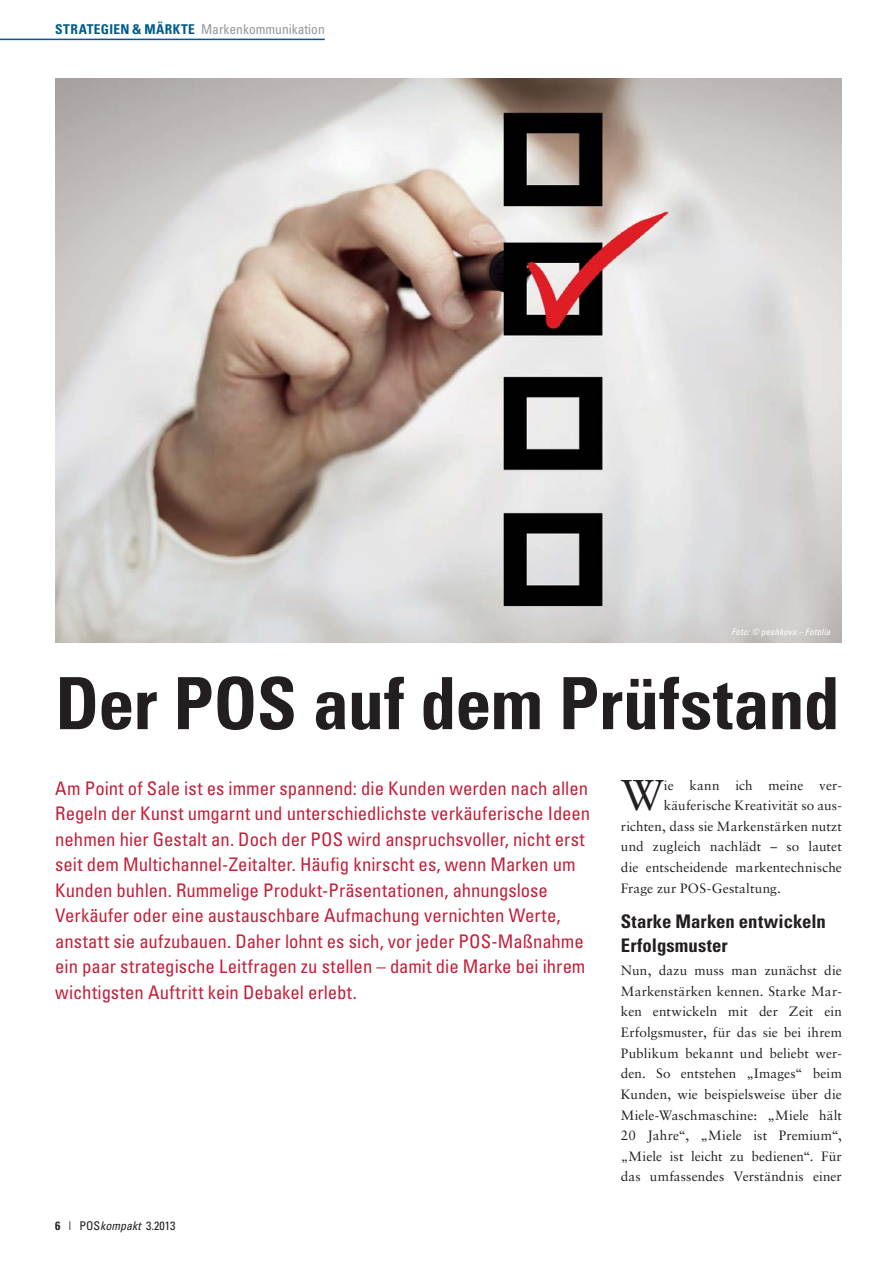
<style>
.page{position:relative;width:893px;height:1263px;background:#fff}
.page>*{position:absolute;margin:0;border:0;box-sizing:border-box;transform-origin:0 0}
.t1{font:700 condensed 72px "Univers";letter-spacing:-.005em;color:#231f20}
.t2{font:43.05px "Sabon LT Std";color:#231f20}
.t3{font:condensed 18.75px/25.5px "Univers";color:#c3203a}
.t4{font:700 condensed 18.75px/24px "Univers";letter-spacing:.005em;color:#231f20}
.t5{font:13.5px/20.7px "Sabon LT Std";letter-spacing:.01em;color:#231f20;text-align:justify}
.t6{font:condensed 13.5px "Univers";color:#939598}
.t7{font:condensed 12px "Univers";color:#231f20}
.t8{font:italic condensed 9px "Univers";letter-spacing:.02em;color:#fff}
.s1{font-weight:700;color:#005a89}
.s2{font-weight:300}
.s3{font-weight:700}
.s4{font-style:italic}
</style>
<div class="page">
<hr style="left:0;top:39px;width:325px;height:1px;background:#005a89">
<img style="left:55px;top:79px;width:787px;height:564px">
<p class="t6" style="left:55px;top:25px;width:271px"><span class="s1">STRATEGIEN &amp; MÄRKTE</span> Markenkommunikation</p>
<p class="t8" style="left:731px;top:629px;width:101px">Foto: <span class="s2">©</span> peshkova – Fotolia</p>
<h1 class="t1" style="left:55px;top:677px;width:786px">Der POS auf dem Prüfstand</h1>
<p class="t3" style="left:55px;top:777px;width:536px">Am Point of Sale ist es immer spannend: die Kunden werden nach allen Regeln der Kunst umgarnt und unterschiedlichste verkäuferische Ideen nehmen hier Gestalt an. Doch der POS wird anspruchsvoller, nicht erst seit dem Multichannel-Zeitalter. Häufig knirscht es, wenn Marken um Kunden buhlen. Rummelige Produkt-Präsentationen, ahnungslose Verkäufer oder eine austauschbare Aufmachung vernichten Werte, anstatt sie aufzubauen. Daher lohnt es sich, vor jeder POS-Maßnahme ein paar strategische Leitfragen zu stellen – damit die Marke bei ihrem wichtigsten Auftritt kein Debakel erlebt.</p>
<h2 class="t2" style="left:621px;top:774px;width:45px">W</h2>
<p class="t5" style="left:664px;top:775px;width:180px">ie kann ich meine ver-</p>
<p class="t5" style="left:664px;top:796px;width:180px">käuferische Kreativität so aus-</p>
<p class="t5" style="left:621px;top:816px;width:223px">richten, dass sie Markenstärken nutzt</p>
<p class="t5" style="left:621px;top:837px;width:223px">und zugleich nachlädt – so lautet</p>
<p class="t5" style="left:621px;top:858px;width:223px">die entscheidende markentechnische</p>
<p class="t5" style="left:621px;top:878px;width:162px">Frage zur POS-Gestaltung.</p>
<p class="t4" style="left:621px;top:912px;width:206px">Starke Marken entwickeln<br>Erfolgsmuster</p>
<p class="t5" style="left:621px;top:961px;width:223px">Nun, dazu muss man zunächst die Markenstärken kennen. Starke Mar&shy;ken entwickeln mit der Zeit ein Erfolgsmuster, für das sie bei ihrem Publikum bekannt und beliebt wer&shy;den. So entstehen „Images“ beim Kunden, wie beispielsweise über die Miele-Waschmaschine: „Miele hält 20 Jahre“, „Miele ist Premium“, „Miele ist leicht zu bedienen“. Für das umfassendes Verständnis einer</p>
<p class="t7" style="left:55px;top:1221px;width:122px"><span class="s3">6</span> | POS<span class="s4">kompakt</span> 3.2013</p>
</div>
